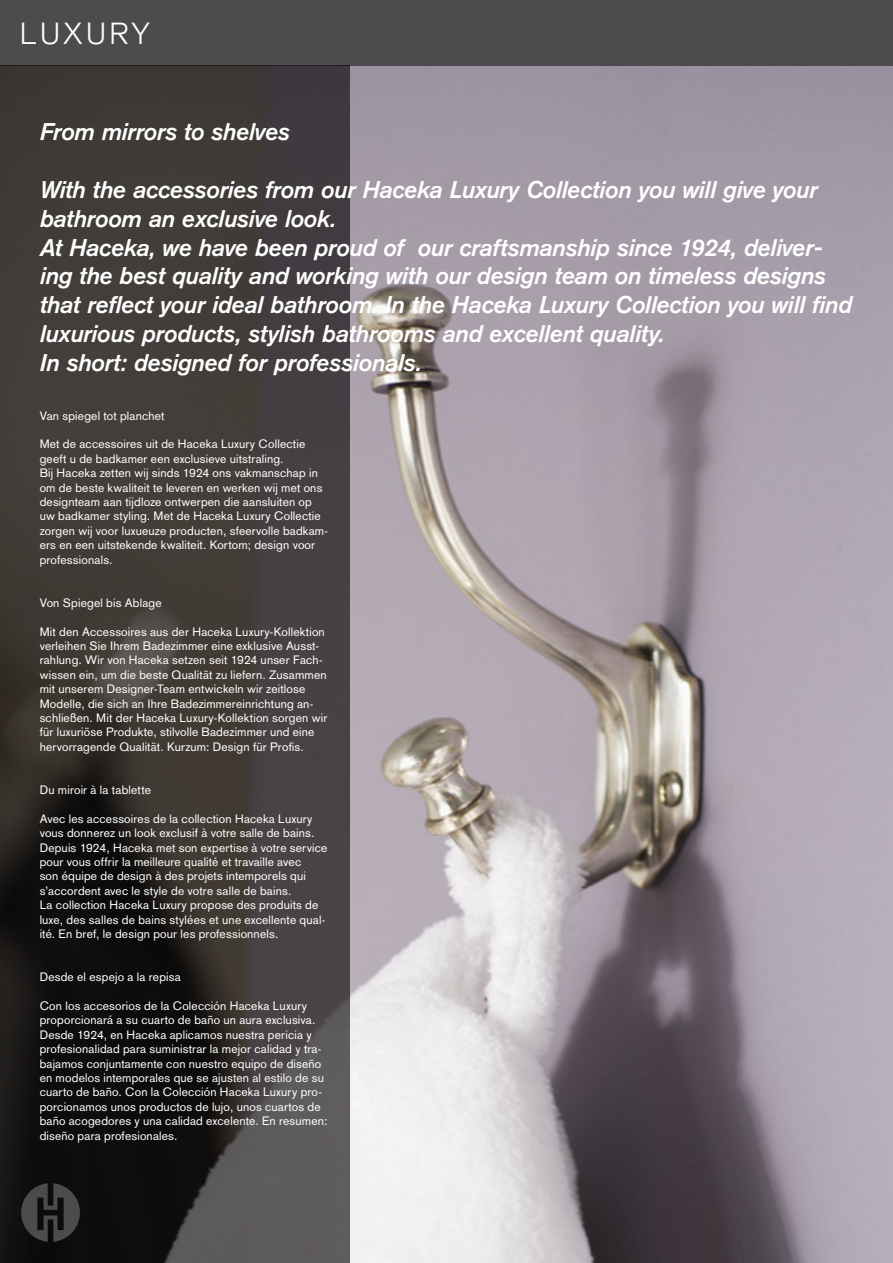
<style>
.page{position:relative;width:893px;height:1263px;background:#fff}
.page>*{position:absolute;margin:0;border:0;box-sizing:border-box;transform-origin:0 0}
.t1{font:300 30px "Akzidenz Grotesk";letter-spacing:.12em;color:#fff}
.t2{font:italic 500 24px/28.8px "AK11";color:#fff}
.t3{font:12px/14.4px "Akzidenz Grotesk";letter-spacing:.015em;color:#fff}
</style>
<div class="page">
<img style="left:350px;top:65px;width:543px;height:1198px">
<div style="left:0;top:0;width:893px;height:65px;background:#4b4c4d"></div>
<svg style="left:0;top:65px;width:350px;height:1198px;background:#393433"></svg>
<svg style="left:21px;top:1183px;width:59px;height:59px;background:#303030"></svg>
<h1 class="t1" style="left:20px;top:16px;width:132px">LUXURY</h1>
<h2 class="t2" style="left:40px;top:118px;width:252px">From mirrors to shelves</h2>
<p class="t2" style="left:40px;top:175px;width:814px">With the accessories from our Haceka Luxury Collection you will give your bathroom an exclusive look.<br>At Haceka, we have been proud of our craftsmanship since 1924, deliver&shy;ing the best quality and working with our design team on timeless designs that reflect your ideal bathroom. In the Haceka Luxury Collection you will find luxurious products, stylish bathrooms and excellent quality.<br>In short: designed for professionals.</p>
<p class="t3" style="left:40px;top:408px;width:126px">Van spiegel tot planchet</p>
<p class="t3" style="left:40px;top:437px;width:290px">Met de accessoires uit de Haceka Luxury Collectie geeft u de badkamer een exclusieve uitstraling.<br>Bij Haceka zetten wij sinds 1924 ons vakmanschap in om de beste kwaliteit te leveren en werken wij met ons designteam aan tijdloze ontwerpen die aansluiten op uw badkamer styling. Met de Haceka Luxury Collectie zorgen wij voor luxueuze producten, sfeervolle badkam&shy;ers en een uitstekende kwaliteit. Kortom; design voor professionals.</p>
<p class="t3" style="left:40px;top:595px;width:124px">Von Spiegel bis Ablage</p>
<p class="t3" style="left:40px;top:624px;width:289px">Mit den Accessoires aus der Haceka Luxury-Kollektion verleihen Sie Ihrem Badezimmer eine exklusive Ausst&shy;rahlung. Wir von Haceka setzen seit 1924 unser Fach&shy;wissen ein, um die beste Qualität zu liefern. Zusammen mit unserem Designer-Team entwickeln wir zeitlose Modelle, die sich an Ihre Badezimmereinrichtung an&shy;schließen. Mit der Haceka Luxury-Kollektion sorgen wir für luxuriöse Produkte, stilvolle Badezimmer und eine hervorragende Qualität. Kurzum: Design für Profis.</p>
<p class="t3" style="left:40px;top:782px;width:113px">Du miroir à la tablette</p>
<p class="t3" style="left:40px;top:811px;width:289px">Avec les accessoires de la collection Haceka Luxury vous donnerez un look exclusif à votre salle de bains.<br>Depuis 1924, Haceka met son expertise à votre service pour vous offrir la meilleure qualité et travaille avec<br>son équipe de design à des projets intemporels qui s’accordent avec le style de votre salle de bains.<br>La collection Haceka Luxury propose des produits de luxe, des salles de bains stylées et une excellente qual&shy;ité. En bref, le design pour les professionnels.</p>
<p class="t3" style="left:40px;top:970px;width:143px">Desde el espejo a la repisa</p>
<p class="t3" style="left:40px;top:998px;width:289px">Con los accesorios de la Colección Haceka Luxury proporcionará a su cuarto de baño un aura exclusiva.<br>Desde 1924, en Haceka aplicamos nuestra pericia y profesionalidad para suministrar la mejor calidad y tra&shy;bajamos conjuntamente con nuestro equipo de diseño en modelos intemporales que se ajusten al estilo de su cuarto de baño. Con la Colección Haceka Luxury pro&shy;porcionamos unos productos de lujo, unos cuartos de baño acogedores y una calidad excelente. En resumen: diseño para profesionales.</p>
</div>
